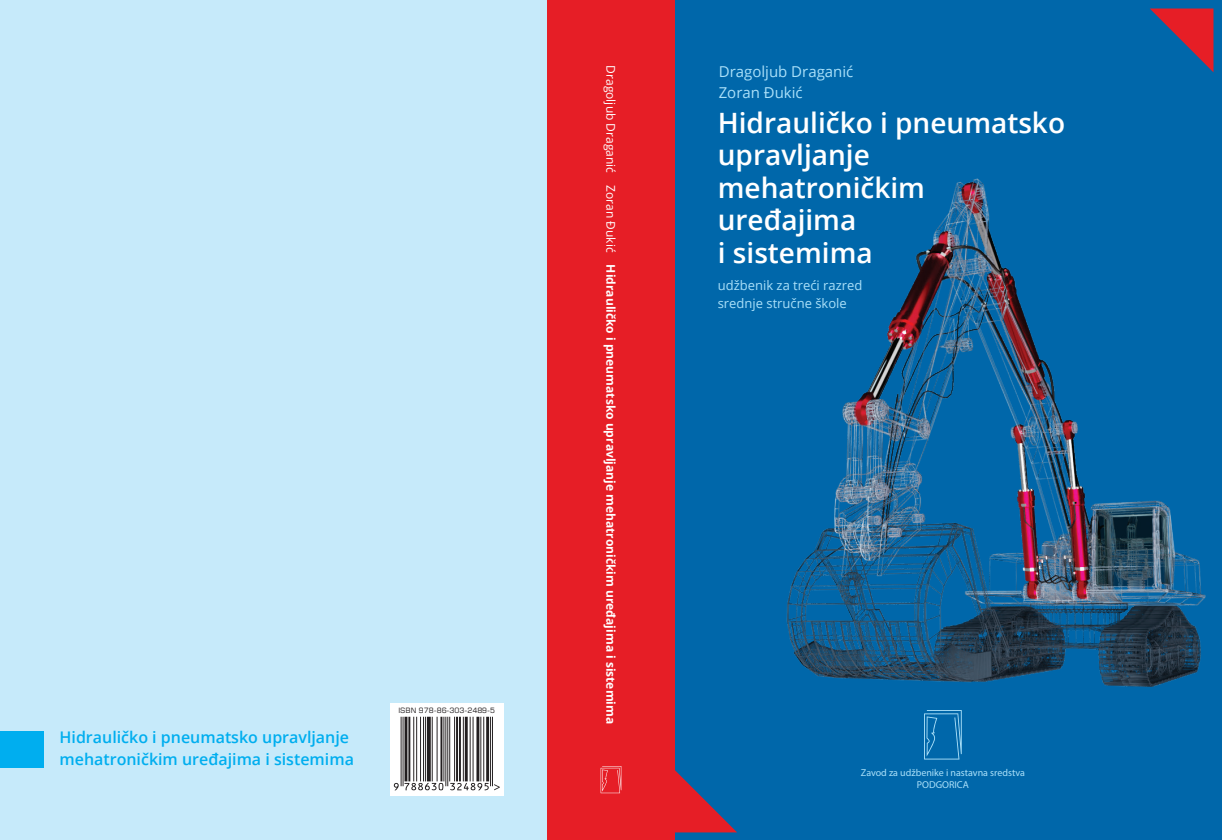
<style>
.page{position:relative;width:1222px;height:840px;background:#fff}
.page>*{position:absolute;margin:0;border:0;box-sizing:border-box;transform-origin:0 0}
.t1{font:600 28px/32.4px "Open Sans";color:#fff}
.t2{font:600 16px/22.4px "Open Sans";color:#00aeef}
.t3{font:15px/21px "Open Sans";color:#aae0f9}
.t4{font:13px/18.2px "Open Sans";color:#aae0f9}
.t5{font:700 12px "Open Sans";color:#fff}
.t6{font:10px/12px "Myriad Pro";color:#aae0f9;text-align:center}
.t7{font:8px "SM Eurostile";color:#231f20}
.s1{font-weight:400}
</style>
<div class="page">
<div style="left:673px;top:0;width:549px;height:839px;background:#0067aa"></div>
<div style="left:0;top:0;width:590px;height:839px;background:#c6eafa"></div>
<div style="left:590px;top:0;width:42px;height:839px;background:#e61e26"></div>
<div style="left:632px;top:0;width:43px;height:839px;background:#e61e26"></div>
<div style="left:547px;top:0;width:43px;height:839px;background:#e61e26"></div>
<div style="left:0;top:730px;width:44px;height:37px;background:#00aeef"></div>
<svg style="left:601px;top:766px;width:20px;height:26px"></svg>
<img style="left:786px;top:11px;width:428px;height:749px">
<svg style="left:1149px;top:9px;width:64px;height:63px"></svg>
<svg style="left:675px;top:770px;width:62px;height:62px"></svg>
<div style="left:390px;top:702px;width:114px;height:93px;background:#fff"></div>
<svg style="left:394px;top:716px;width:106px;height:73px"></svg>
<h2 class="t2" style="left:60px;top:725px;width:296px">Hidrauličko i pneumatsko upravljanje mehatroničkim uređajima i sistemima</h2>
<p class="t7" style="left:398px;top:705px;width:98px">ISBN 978-86-303-2489-5</p>
<p class="t5" style="left:619px;top:65px;width:660px;rotate:90deg"><span class="s1">Dragoljub Draganić Zoran Đukić</span> Hidrauličko i pneumatsko upravljanje mehatroničkim uređajima i sistemima</p>
<p class="t3" style="left:719px;top:60px;width:136px">Dragoljub Draganić<br>Zoran Đukić</p>
<h1 class="t1" style="left:718px;top:106px;width:349px">Hidrauličko i pneumatsko upravljanje mehatroničkim uređajima<br>i sistemima</h1>
<p class="t4" style="left:718px;top:275px;width:146px">udžbenik za treći razred srednje stručne škole</p>
<p class="t6" style="left:861px;top:766px;width:166px">Zavod za udžbenike i nastavna sredstva<br>PODGORICA</p>
</div>
